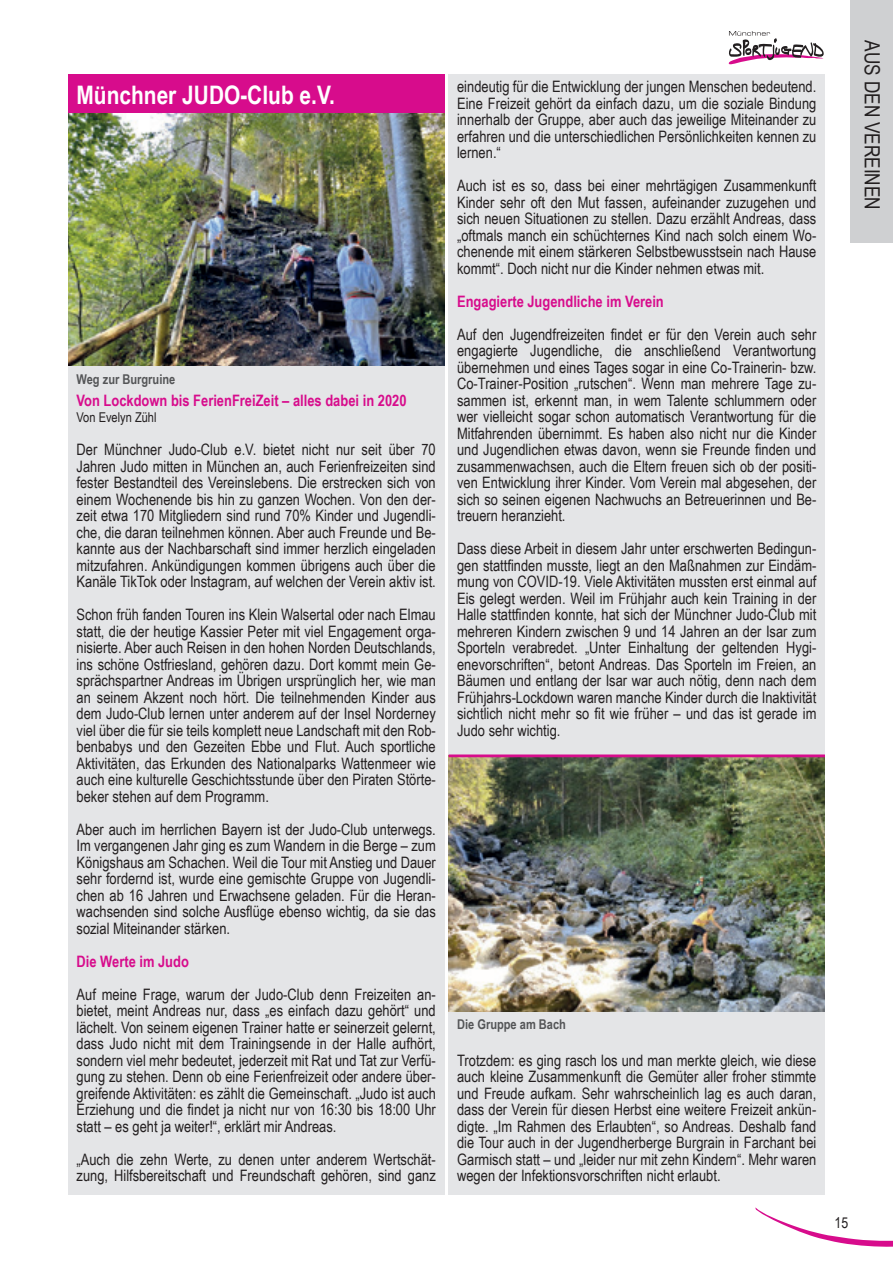
<style>
.page{position:relative;width:893px;height:1263px;background:#fff}
.page>*{position:absolute;margin:0;border:0;box-sizing:border-box;transform-origin:0 0}
.t1{font:700 25.5px "Arial Narrow";color:#fff}
.t2{font:21px "Arial Narrow";color:#231f20}
.t3{font:15.75px/16.5px "Arial Narrow";color:#231f20;text-align:justify}
.t4{font:700 15.75px "Arial Narrow";color:#d70c8c}
.t5{font:15px "Arial Narrow";color:#231f20}
.t6{font:700 13.5px "Arial Narrow";color:#545557}
.t7{font:13.5px "Arial Narrow";color:#231f20}
</style>
<div class="page">
<svg style="left:755px;top:1207px;width:138px;height:40px"></svg>
<svg style="left:729px;top:31px;width:95px;height:33px"></svg>
<hr style="left:0;top:0;width:1px;height:1263px;background:#f9e7f1">
<div style="left:68px;top:74px;width:376px;height:1121px;background:#e4e5e7"></div>
<img style="left:68px;top:113px;width:376px;height:253px">
<div style="left:449px;top:74px;width:376px;height:1121px;background:#e4e5e7"></div>
<div style="left:850px;top:0;width:43px;height:242px;background:#cfd0d2"></div>
<img style="left:0;top:0;width:1px;height:213px">
<div style="left:68px;top:74px;width:376px;height:39px;background:#d70c8c"></div>
<img style="left:449px;top:757px;width:376px;height:254px">
<hr style="left:449px;top:754px;width:376px;height:3px;background:#d70c8c">
<p class="t1" style="left:77px;top:75px;width:260px">Münchner JUDO-Club e.V.</p>
<p class="t6" style="left:77px;top:369px;width:100px">Weg zur Burgruine</p>
<p class="t4" style="left:77px;top:388px;width:331px">Von Lockdown bis FerienFreiZeit – alles dabei in 2020</p>
<p class="t7" style="left:77px;top:408px;width:81px">Von Evelyn Zühl</p>
<p class="t3" style="left:77px;top:441px;width:361px">Der Münchner Judo-Club e.V. bietet nicht nur seit über 70<br>Jahren Judo mitten in München an, auch Ferienfreizeiten sind fester Bestandteil des Vereinslebens. Die erstrecken sich von einem Wochenende bis hin zu ganzen Wochen. Von den der&shy;zeit etwa 170 Mitgliedern sind rund 70% Kinder und Jugendli&shy;che, die daran teilnehmen können. Aber auch Freunde und Be&shy;kannte aus der Nachbarschaft sind immer herzlich eingeladen mitzufahren. Ankündigungen kommen übrigens auch über die Kanäle TikTok oder Instagram, auf welchen der Verein aktiv ist.</p>
<p class="t3" style="left:77px;top:606px;width:361px">Schon früh fanden Touren ins Klein Walsertal oder nach Elmau statt, die der heutige Kassier Peter mit viel Engagement orga&shy;nisierte. Aber auch Reisen in den hohen Norden Deutschlands, ins schöne Ostfriesland, gehören dazu. Dort kommt mein Ge&shy;sprächspartner Andreas im Übrigen ursprünglich her, wie man an seinem Akzent noch hört. Die teilnehmenden Kinder aus dem Judo-Club lernen unter anderem auf der Insel Norderney viel über die für sie teils komplett neue Landschaft mit den Rob&shy;benbabys und den Gezeiten Ebbe und Flut. Auch sportliche Aktivitäten, das Erkunden des Nationalparks Wattenmeer wie auch eine kulturelle Geschichtsstunde über den Piraten Störte&shy;beker stehen auf dem Programm.</p>
<p class="t3" style="left:77px;top:820px;width:361px">Aber auch im herrlichen Bayern ist der Judo-Club unterwegs.<br>Im vergangenen Jahr ging es zum Wandern in die Berge – zum Königshaus am Schachen. Weil die Tour mit Anstieg und Dauer sehr fordernd ist, wurde eine gemischte Gruppe von Jugendli&shy;chen ab 16 Jahren und Erwachsene geladen. Für die Heran&shy;wachsenden sind solche Ausflüge ebenso wichtig, da sie das sozial Miteinander stärken.</p>
<p class="t4" style="left:77px;top:949px;width:114px">Die Werte im Judo</p>
<p class="t3" style="left:77px;top:985px;width:361px">Auf meine Frage, warum der Judo-Club denn Freizeiten an&shy;bietet, meint Andreas nur, dass „es einfach dazu gehört“ und lächelt. Von seinem eigenen Trainer hatte er seinerzeit gelernt, dass Judo nicht mit dem Trainingsende in der Halle aufhört, sondern viel mehr bedeutet, jederzeit mit Rat und Tat zur Verfü&shy;gung zu stehen. Denn ob eine Ferienfreizeit oder andere über&shy;greifende Aktivitäten: es zählt die Gemeinschaft. „Judo ist auch Erziehung und die findet ja nicht nur von 16:30 bis 18:00 Uhr statt – es geht ja weiter!“, erklärt mir Andreas.</p>
<p class="t3" style="left:77px;top:1150px;width:361px">„Auch die zehn Werte, zu denen unter anderem Wertschät&shy;zung, Hilfsbereitschaft und Freundschaft gehören, sind ganz</p>
<p class="t3" style="left:457px;top:78px;width:361px">eindeutig für die Entwicklung der jungen Menschen bedeutend.<br>Eine Freizeit gehört da einfach dazu, um die soziale Bindung innerhalb der Gruppe, aber auch das jeweilige Miteinander zu erfahren und die unterschiedlichen Persönlichkeiten kennen zu lernen.“</p>
<p class="t3" style="left:457px;top:177px;width:361px">Auch ist es so, dass bei einer mehrtägigen Zusammenkunft Kinder sehr oft den Mut fassen, aufeinander zuzugehen und sich neuen Situationen zu stellen. Dazu erzählt Andreas, dass „oftmals manch ein schüchternes Kind nach solch einem Wo&shy;chenende mit einem stärkeren Selbstbewusstsein nach Hause kommt“. Doch nicht nur die Kinder nehmen etwas mit.</p>
<p class="t4" style="left:457px;top:289px;width:208px">Engagierte Jugendliche im Verein</p>
<p class="t3" style="left:457px;top:325px;width:361px">Auf den Jugendfreizeiten findet er für den Verein auch sehr engagierte Jugendliche, die anschließend Verantwortung übernehmen und eines Tages sogar in eine Co-Trainerin- bzw.<br>Co-Trainer-Position „rutschen“. Wenn man mehrere Tage zu&shy;sammen ist, erkennt man, in wem Talente schlummern oder wer vielleicht sogar schon automatisch Verantwortung für die Mitfahrenden übernimmt. Es haben also nicht nur die Kinder und Jugendlichen etwas davon, wenn sie Freunde finden und zusammenwachsen, auch die Eltern freuen sich ob der positi&shy;ven Entwicklung ihrer Kinder. Vom Verein mal abgesehen, der sich so seinen eigenen Nachwuchs an Betreuerinnen und Be&shy;treuern heranzieht.</p>
<p class="t3" style="left:457px;top:540px;width:361px">Dass diese Arbeit in diesem Jahr unter erschwerten Bedingun&shy;gen stattfinden musste, liegt an den Maßnahmen zur Eindäm&shy;mung von COVID-19. Viele Aktivitäten mussten erst einmal auf Eis gelegt werden. Weil im Frühjahr auch kein Training in der Halle stattfinden konnte, hat sich der Münchner Judo-Club mit mehreren Kindern zwischen 9 und 14 Jahren an der Isar zum Sporteln verabredet. „Unter Einhaltung der geltenden Hygi&shy;enevorschriften“, betont Andreas. Das Sporteln im Freien, an Bäumen und entlang der Isar war auch nötig, denn nach dem Frühjahrs-Lockdown waren manche Kinder durch die Inaktivität sichtlich nicht mehr so fit wie früher – und das ist gerade im Judo sehr wichtig.</p>
<p class="t2" style="left:888px;top:40px;width:171px;rotate:90deg">AUS DEN VEREINEN</p>
<p class="t6" style="left:457px;top:1014px;width:110px">Die Gruppe am Bach</p>
<p class="t3" style="left:457px;top:1051px;width:361px">Trotzdem: es ging rasch los und man merkte gleich, wie diese auch kleine Zusammenkunft die Gemüter aller froher stimmte und Freude aufkam. Sehr wahrscheinlich lag es auch daran, dass der Verein für diesen Herbst eine weitere Freizeit ankün&shy;digte. „Im Rahmen des Erlaubten“, so Andreas. Deshalb fand die Tour auch in der Jugendherberge Burgrain in Farchant bei Garmisch statt – und „leider nur mit zehn Kindern“. Mehr waren wegen der Infektionsvorschriften nicht erlaubt.</p>
<p class="t5" style="left:835px;top:1212px;width:15px">15</p>
</div>
